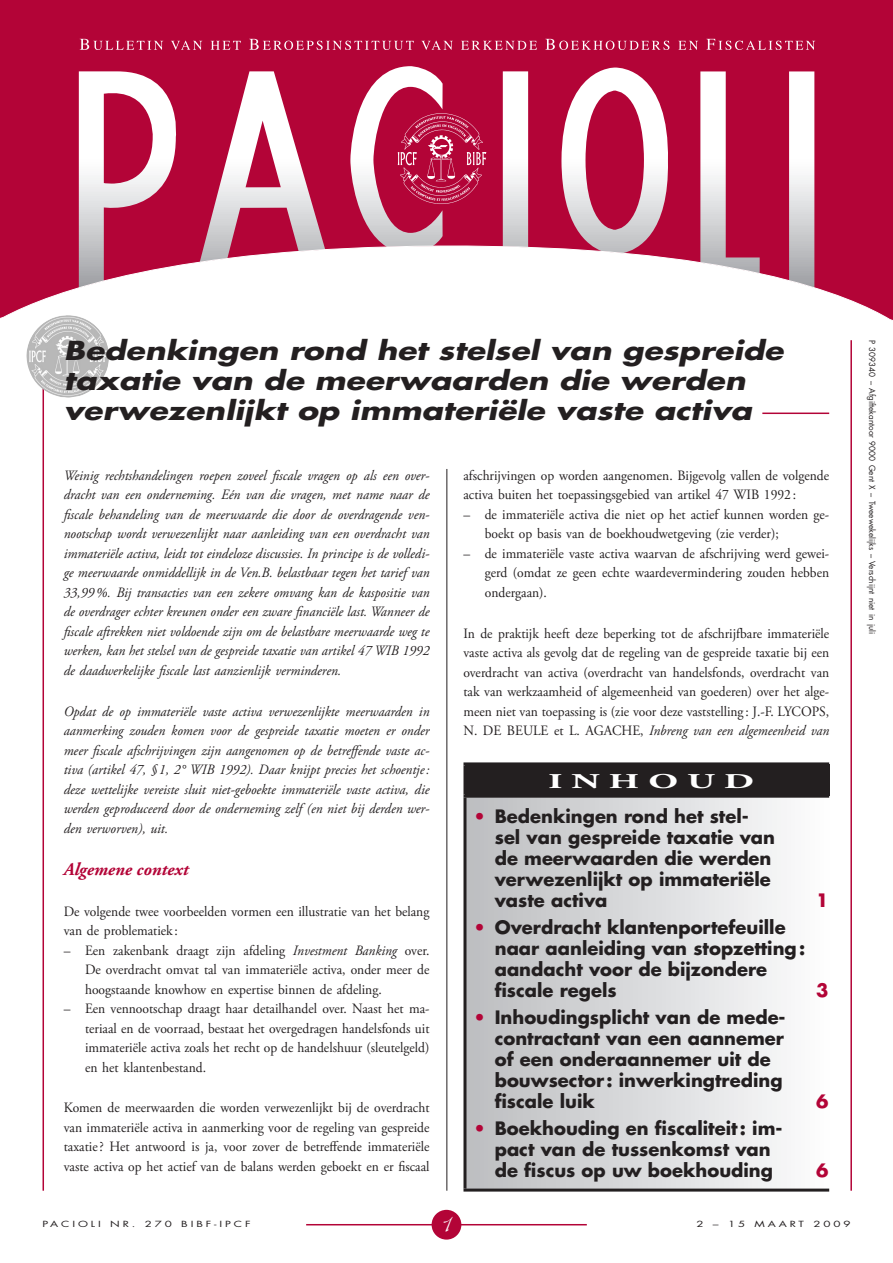
<style>
.page{position:relative;width:893px;height:1263px;background:#fff}
.page>*{position:absolute;margin:0;border:0;box-sizing:border-box;transform-origin:0 0}
.pag_nr{font:27px "Phyllis D";color:#fff}
.T0_2_lijnen{font:italic 700 25.5px/30px "Futura";color:#231f20;scale:1.23 1}
.Inhoud_titel{font:700 21px "Adobe Garamond Pro";color:#fff;scale:1.8 1}
.Inhoud{font:700 18px/21px "Futura";color:#231f20}
.T1{font:italic 700 18px "Adobe Garamond Pro";color:#b30437}
.Inhoud-2{font:700 18px "Futura";color:#b30437}
.Inleiding{font:italic 14.25px/19.5px "Adobe Garamond Pro";color:#231f20;text-align:justify;scale:.95 1}
.Body_W{font:14.25px/19.5px "Adobe Garamond Pro";color:#231f20;text-align:justify;scale:.95 1}
.Body_ind1{font:14.25px/19.5px "Adobe Garamond Pro";color:#231f20;text-align:justify;scale:.95 1}
.Body{font:14.25px/19.5px "Adobe Garamond Pro";color:#231f20;scale:.95 1}
.Kaft_sp2{font:8.25px "Futura";color:#231f20}
.Kaft_sp1{font:8.25px "Futura";letter-spacing:.25em;color:#231f20;scale:1.4 1}
.s1{font-style:italic}
.s2{color:#b30437}
</style>
<div class="page">
<div style="left:0;top:0;width:893px;height:244px;background:#b30437"></div>
<svg style="left:79px;top:71px;width:104px;height:173px"></svg>
<svg style="left:350px;top:66px;width:93px;height:178px"></svg>
<svg style="left:200px;top:71px;width:125px;height:173px"></svg>
<svg style="left:503px;top:71px;width:25px;height:173px"></svg>
<svg style="left:789px;top:71px;width:25px;height:173px"></svg>
<svg style="left:700px;top:71px;width:60px;height:173px"></svg>
<svg style="left:561px;top:66px;width:108px;height:178px"></svg>
<svg style="left:0;top:244px;width:893px;height:76px"></svg>
<img style="left:397px;top:107px;width:90px;height:104px">
<svg style="left:80px;top:39px;width:83px;height:11px"></svg>
<svg style="left:171px;top:41px;width:31px;height:9px"></svg>
<svg style="left:211px;top:41px;width:30px;height:9px"></svg>
<svg style="left:249px;top:39px;width:165px;height:11px;background:#c2375f"></svg>
<svg style="left:421px;top:41px;width:32px;height:9px"></svg>
<svg style="left:461px;top:41px;width:76px;height:9px"></svg>
<svg style="left:545px;top:39px;width:124px;height:11px"></svg>
<svg style="left:678px;top:41px;width:20px;height:9px"></svg>
<svg style="left:706px;top:39px;width:109px;height:11px"></svg>
<hr style="left:43px;top:340px;width:1px;height:851px;background:#b30437">
<hr style="left:850px;top:340px;width:2px;height:851px;background:#b30437">
<hr style="left:306px;top:1224px;width:281px;height:1px;background:#b30437">
<div style="left:432px;top:1210px;width:29px;height:29px;background:#b30437;border-radius:50%"></div>
<hr style="left:446px;top:469px;width:1px;height:722px;background:#231f20">
<div style="left:465px;top:764px;width:364px;height:32px;background:#231f20"></div>
<div style="left:465px;top:796px;width:364px;height:394px;background:linear-gradient(to right,#bbbdc0,#fcfdfd)"></div>
<hr style="left:463px;top:762px;width:366px;height:3px;background:#231f20">
<hr style="left:463px;top:765px;width:3px;height:30px;background:#231f20">
<hr style="left:463px;top:795px;width:366px;height:3px;background:#231f20">
<hr style="left:463px;top:798px;width:3px;height:390px;background:#231f20">
<hr style="left:463px;top:1188px;width:366px;height:3px;background:#231f20">
<img style="left:26px;top:315px;width:84px;height:83px">
<hr style="left:762px;top:413px;width:67px;height:1px;background:#b30437">
<p class="T0_2_lijnen" style="left:64px;top:335px;width:586px">Bedenkingen rond het stelsel van gespreide taxatie van de meerwaarden die werden verwezenlijkt op immateriële vaste activa</p>
<p class="Inleiding" style="left:64px;top:466px;width:386px">Weinig rechtshandelingen roepen zoveel fiscale vragen op als een over&shy;dracht van een onderneming. Eén van die vragen, met name naar de fiscale behandeling van de meerwaarde die door de overdragende ven&shy;nootschap wordt verwezenlijkt naar aanleiding van een overdracht van immateriële activa, leidt tot eindeloze discussies. In principe is de volledi&shy;ge meerwaarde onmiddellijk in de Ven.B. belastbaar tegen het tarief van 33,99%. Bij transacties van een zekere omvang kan de kaspositie van de overdrager echter kreunen onder een zware financiële last. Wanneer de fiscale aftrekken niet voldoende zijn om de belastbare meerwaarde weg te werken, kan het stelsel van de gespreide taxatie van artikel 47 WIB 1992 de daadwerkelijke fiscale last aanzienlijk verminderen.</p>
<p class="Inleiding" style="left:64px;top:702px;width:386px">Opdat de op immateriële vaste activa verwezenlijkte meerwaarden in aanmerking zouden komen voor de gespreide taxatie moeten er onder meer fiscale afschrijvingen zijn aangenomen op de betreffende vaste ac&shy;tiva (artikel 47, §1, 2° WIB 1992). Daar knijpt precies het schoentje: deze wettelijke vereiste sluit niet-geboekte immateriële vaste activa, die werden geproduceerd door de onderneming zelf (en niet bij derden wer&shy;den verworven), uit.</p>
<p class="T1" style="left:64px;top:859px;width:126px">Algemene context</p>
<p class="Body" style="left:64px;top:902px;width:386px">De volgende twee voorbeelden vormen een illustratie van het belang van de problematiek :</p>
<p class="Body_ind1" style="left:85px;top:941px;width:364px;text-indent:-21px">– Een zakenbank draagt zijn afdeling <span class="s1">Investment Banking</span> over.<br>De overdracht omvat tal van immateriële activa, onder meer de hoogstaande knowhow en expertise binnen de afdeling.</p>
<p class="Body_ind1" style="left:85px;top:999px;width:364px;text-indent:-21px">– Een vennootschap draagt haar detailhandel over. Naast het ma&shy;teriaal en de voorraad, bestaat het overgedragen handelsfonds uit immateriële activa zoals het recht op de handelshuur (sleutelgeld) en het klantenbestand.</p>
<p class="Body_W" style="left:64px;top:1099px;width:386px">Komen de meerwaarden die worden verwezenlijkt bij de overdracht van immateriële activa in aanmerking voor de regeling van gespreide taxatie? Het antwoord is ja, voor zover de betreffende immateriële vaste activa op het actief van de balans werden geboekt en er fiscaal</p>
<p class="Body_W" style="left:463px;top:466px;width:386px">afschrijvingen op worden aangenomen. Bijgevolg vallen de volgende activa buiten het toepassingsgebied van artikel 47 WIB 1992 :</p>
<p class="Body_ind1" style="left:485px;top:505px;width:364px;text-indent:-21px">– de immateriële activa die niet op het actief kunnen worden ge&shy;boekt op basis van de boekhoudwetgeving (zie verder);</p>
<p class="Body_ind1" style="left:485px;top:544px;width:364px;text-indent:-21px">– de immateriële vaste activa waarvan de afschrijving werd gewei&shy;gerd (omdat ze geen echte waardevermindering zouden hebben ondergaan).</p>
<p class="Body_W" style="left:463px;top:624px;width:386px">In de praktijk heeft deze beperking tot de afschrijfbare immateriële vaste activa als gevolg dat de regeling van de gespreide taxatie bij een overdracht van activa (overdracht van handelsfonds, overdracht van tak van werkzaamheid of algemeenheid van goederen) over het alge&shy;meen niet van toepassing is (zie voor deze vaststelling : J.-F. LYCOPS, N. DE BEULE et L. AGACHE, <span class="s1">Inbreng van een algemeenheid van</span></p>
<p class="Inhoud_titel" style="left:548px;top:769px;width:116px">I N H O U D</p>
<p class="Inhoud" style="left:495px;top:806px;width:282px;text-indent:-21px"><span class="s2">•</span> Bedenkingen rond het stel&shy;sel van gespreide taxatie van de meerwaarden die werden verwezenlijkt op immateriële vaste activa</p>
<p class="Inhoud-2" style="left:816px;top:888px;width:14px">1</p>
<p class="Inhoud" style="left:495px;top:917px;width:312px;text-indent:-21px"><span class="s2">•</span> Overdracht klantenportefeuille naar aanleiding van stopzetting: aandacht voor de bijzondere fiscale regels</p>
<p class="Inhoud" style="left:495px;top:1007px;width:292px;text-indent:-21px"><span class="s2">•</span> Inhoudingsplicht van de mede&shy;contractant van een aannemer of een onderaannemer uit de bouwsector : inwerkingtreding fiscale luik</p>
<p class="Inhoud" style="left:495px;top:1118px;width:285px;text-indent:-21px"><span class="s2">•</span> Boekhouding en fiscaliteit: im-- pact van de tussenkomst van de fiscus op uw boekhouding</p>
<p class="Inhoud-2" style="left:816px;top:978px;width:14px">3</p>
<p class="Inhoud-2" style="left:816px;top:1089px;width:14px">6</p>
<p class="Inhoud-2" style="left:816px;top:1158px;width:14px">6</p>
<p class="Kaft_sp1" style="left:43px;top:1218px;width:150px">PACIOLI NR. 270 BIBF-IPCF</p>
<p class="pag_nr" style="left:440px;top:1209px;width:14px">1</p>
<p class="Kaft_sp1" style="left:696px;top:1218px;width:111px">2 – 15 MAART 2009</p>
<p class="Kaft_sp2" style="left:877px;top:340px;width:295px;rotate:90deg">P 309340 – Afgiftekantoor 9000 Gent X – Tweewekelijks – Verschijnt niet in juli</p>
</div>
